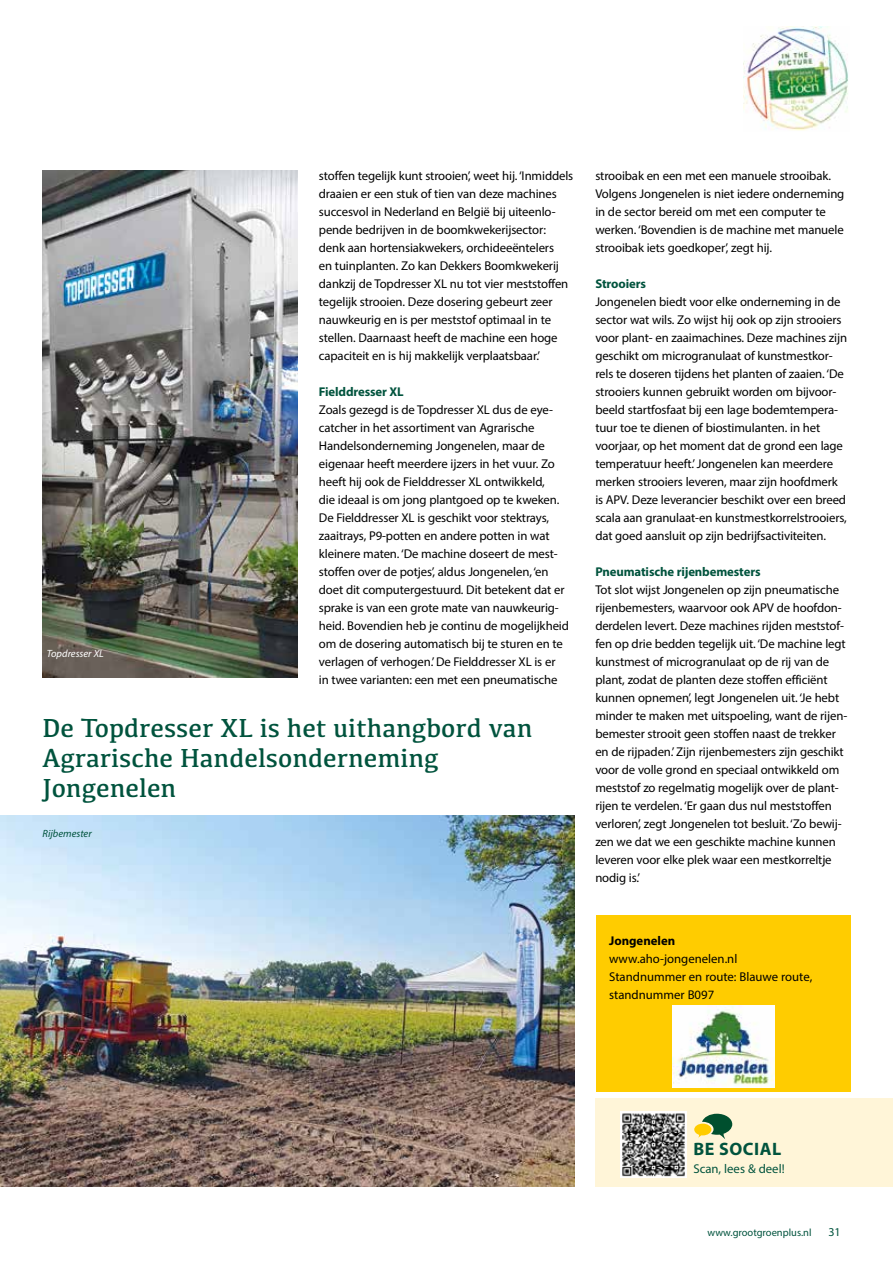
<style>
.page{position:relative;width:893px;height:1263px;background:#fff}
.page>*{position:absolute;margin:0;border:0;box-sizing:border-box;transform-origin:0 0}
.t1{font:27px/30px "Kefa";color:#00533d}
.t2{font:700 18px "Myriad Pro";letter-spacing:.03em;color:#00533d}
.t3{font:12.75px/18px "Myriad Pro";letter-spacing:-.01em;color:#000}
.t4{font:700 12.75px "Myriad Pro";letter-spacing:-.01em;color:#00533d}
.t5{font:12.75px "Myriad Pro";color:#00533d}
.t6{font:700 12.75px "Myriad Pro";color:#000}
.t7{font:12px "Myriad Pro";color:#00533d}
.t8{font:10.5px "Myriad Pro";color:#00533d}
.t9{font:italic 10.5px "Myriad Pro";color:#fff}
.t10{font:italic 10.5px "Myriad Pro";color:#00533d}
</style>
<div class="page">
<img style="left:744px;top:26px;width:104px;height:105px">
<img style="left:0;top:815px;width:574px;height:371px">
<div style="left:595px;top:1098px;width:298px;height:89px;background:#fff5d8"></div>
<img style="left:621px;top:1111px;width:65px;height:66px">
<svg style="left:694px;top:1114px;width:38px;height:25px"></svg>
<img style="left:43px;top:170px;width:255px;height:508px">
<div style="left:596px;top:915px;width:254px;height:177px;background:#fc0"></div>
<img style="left:673px;top:1006px;width:101px;height:81px">
<p class="t9" style="left:47px;top:647px;width:59px">Topdresser XL</p>
<p class="t3" style="left:319px;top:167px;width:256px">stoffen tegelijk kunt strooien’, weet hij. ‘Inmiddels draaien er een stuk of tien van deze machines succesvol in Nederland en België bij uiteenlo&shy;pende bedrijven in de boomkwekerijsector: denk aan hortensiakwekers, orchideeëntelers<br>en tuinplanten. Zo kan Dekkers Boomkwekerij dankzij de Topdresser XL nu tot vier meststoffen tegelijk strooien. Deze dosering gebeurt zeer nauwkeurig en is per meststof optimaal in te stellen. Daarnaast heeft de machine een hoge capaciteit en is hij makkelijk verplaatsbaar.’</p>
<p class="t4" style="left:319px;top:383px;width:86px">Fielddresser XL</p>
<p class="t3" style="left:319px;top:401px;width:252px">Zoals gezegd is de Topdresser XL dus de eye&shy;catcher in het assortiment van Agrarische Handelsonderneming Jongenelen, maar de eigenaar heeft meerdere ijzers in het vuur. Zo heeft hij ook de Fielddresser XL ontwikkeld,<br>die ideaal is om jong plantgoed op te kweken.<br>De Fielddresser XL is geschikt voor stektrays, zaaitrays, P9-potten en andere potten in wat kleinere maten. ‘De machine doseert de mest&shy;stoffen over de potjes’, aldus Jongenelen, ‘en doet dit computergestuurd. Dit betekent dat er sprake is van een grote mate van nauwkeurig&shy;heid. Bovendien heb je continu de mogelijkheid om de dosering automatisch bij te sturen en te verlagen of verhogen.’ De Fielddresser XL is er<br>in twee varianten: een met een pneumatische</p>
<h1 class="t1" style="left:43px;top:712px;width:491px">De Topdresser XL is het uithangbord van<br>Agrarische Handelsonderneming<br>Jongenelen</h1>
<p class="t10" style="left:43px;top:827px;width:51px">Rijbemester</p>
<p class="t3" style="left:595px;top:167px;width:251px">strooibak en een met een manuele strooibak.<br>Volgens Jongenelen is niet iedere onderneming in de sector bereid om met een computer te werken. ‘Bovendien is de machine met manuele strooibak iets goedkoper’, zegt hij.</p>
<p class="t4" style="left:595px;top:275px;width:52px">Strooiers</p>
<p class="t3" style="left:595px;top:293px;width:253px">Jongenelen biedt voor elke onderneming in de sector wat wils. Zo wijst hij ook op zijn strooiers voor plant- en zaaimachines. Deze machines zijn geschikt om microgranulaat of kunstmestkor&shy;rels te doseren tijdens het planten of zaaien. ‘De strooiers kunnen gebruikt worden om bijvoor&shy;beeld startfosfaat bij een lage bodemtempera&shy;tuur toe te dienen of biostimulanten. in het voorjaar, op het moment dat de grond een lage temperatuur heeft.’ Jongenelen kan meerdere merken strooiers leveren, maar zijn hoofdmerk is APV. Deze leverancier beschikt over een breed scala aan granulaat-en kunstmestkorrelstrooiers, dat goed aansluit op zijn bedrijfsactiviteiten.</p>
<p class="t4" style="left:595px;top:564px;width:167px">Pneumatische rijenbemesters</p>
<p class="t3" style="left:595px;top:581px;width:253px">Tot slot wijst Jongenelen op zijn pneumatische rijenbemesters, waarvoor ook APV de hoofdon&shy;derdelen levert. Deze machines rijden meststof&shy;fen op drie bedden tegelijk uit. ‘De machine legt kunstmest of microgranulaat op de rij van de plant, zodat de planten deze stoffen efficiënt kunnen opnemen’, legt Jongenelen uit. ‘Je hebt minder te maken met uitspoeling, want de rijen&shy;bemester strooit geen stoffen naast de trekker en de rijpaden.’ Zijn rijenbemesters zijn geschikt voor de volle grond en speciaal ontwikkeld om meststof zo regelmatig mogelijk over de plant&shy;rijen te verdelen. ‘Er gaan dus nul meststoffen verloren’, zegt Jongenelen tot besluit. ‘Zo bewij&shy;zen we dat we een geschikte machine kunnen leveren voor elke plek waar een mestkorreltje nodig is.’</p>
<p class="t6" style="left:609px;top:932px;width:68px">Jongenelen</p>
<p class="t3" style="left:609px;top:950px;width:205px">www.aho-jongenelen.nl<br>Standnummer en route: Blauwe route, standnummer B097</p>
<h2 class="t2" style="left:693px;top:1137px;width:89px">BE SOCIAL</h2>
<p class="t5" style="left:693px;top:1161px;width:93px">Scan, lees &amp; deel!</p>
<p class="t8" style="left:707px;top:1226px;width:106px">www.grootgroenplus.nl</p>
<p class="t7" style="left:828px;top:1224px;width:14px">31</p>
</div>
